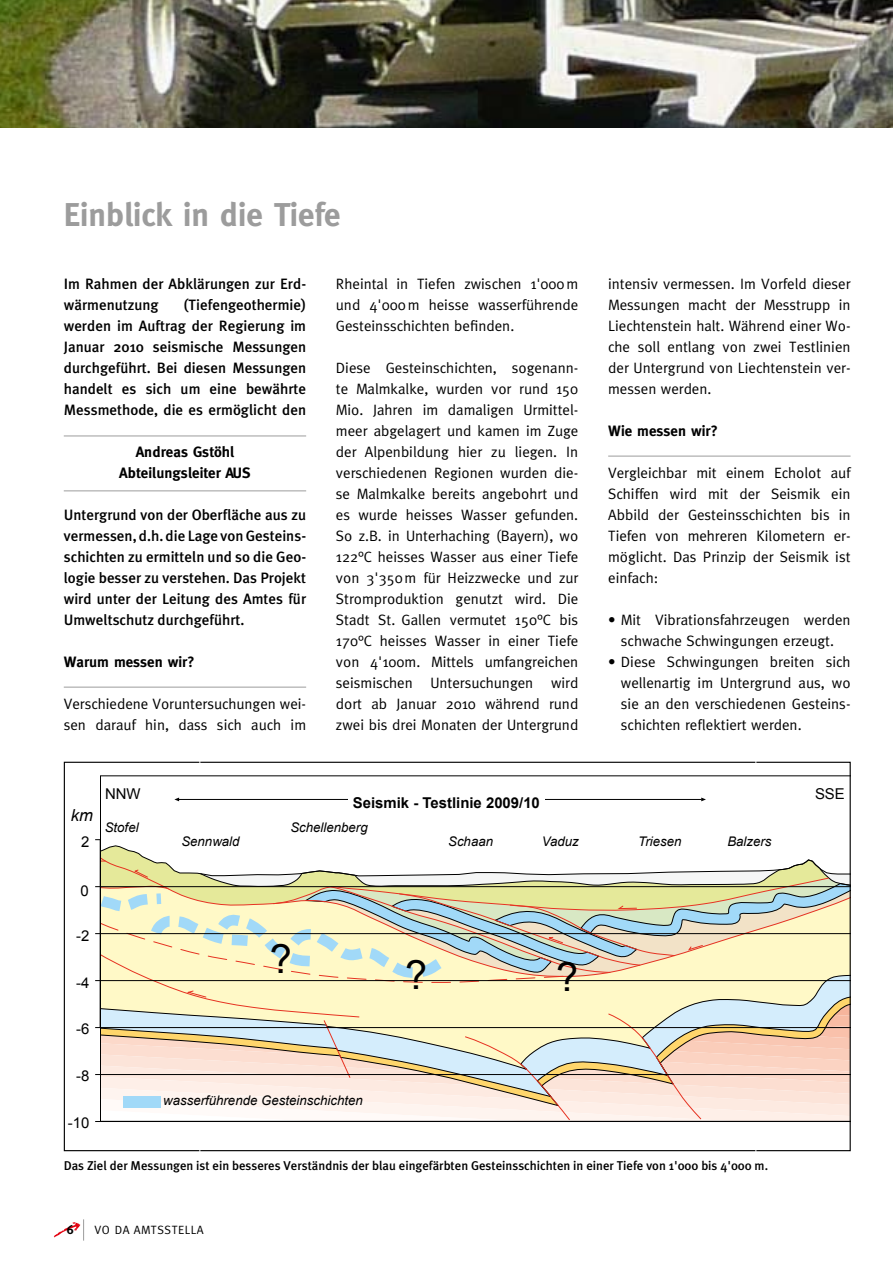
<style>
.page{position:relative;width:893px;height:1263px;background:#fff}
.page>*{position:absolute;margin:0;border:0;box-sizing:border-box;transform-origin:0 0}
.t1{font:39.75px "Arial";color:#000}
.t2{font:700 33px "Meta";color:#9c9c9c}
.t3{font:italic 16.5px "Arial";color:#000}
.t4{font:15px/21px "Meta";color:#000;text-align:justify}
.t5{font:500 15px/21px "Meta Plus";color:#000;text-align:justify}
.t6{font:700 15px/21px "Meta";letter-spacing:.005em;color:#000;text-align:center}
.t7{font:700 14.85px "Arial";color:#000}
.t8{font:14.85px "Arial";color:#000}
.t9{font:italic 13.2px "Arial";color:#000}
.t10{font:500 12.75px "Meta Plus";color:#000}
.t11{font:12.75px "Meta Plus Bold Caps";color:#000}
.t12{font:12px "Meta";letter-spacing:.04em;color:#000}
</style>
<div class="page">
<img style="left:53px;top:1222px;width:28px;height:15px">
<svg style="left:83px;top:1219px;width:1px;height:21px"></svg>
<hr style="left:64px;top:436px;width:242px;height:1px;background:#9c9c9c">
<hr style="left:64px;top:490px;width:242px;height:1px;background:#9c9c9c">
<hr style="left:64px;top:687px;width:242px;height:1px;background:#9c9c9c">
<hr style="left:608px;top:456px;width:243px;height:1px;background:#9c9c9c">
<img style="left:0;top:0;width:893px;height:128px">
<svg style="left:100px;top:775px;width:749px;height:347px"></svg>
<svg style="left:174px;top:797px;width:5px;height:4px"></svg>
<svg style="left:701px;top:797px;width:5px;height:4px"></svg>
<hr style="left:179px;top:799px;width:523px;height:1px;background:#000">
<div style="left:349px;top:793px;width:196px;height:16px;background:#fff"></div>
<div style="left:123px;top:1096px;width:38px;height:12px;background:#a1d9f8"></div>
<h2 class="t2" style="left:64px;top:195px;width:278px">Einblick in die Tiefe</h2>
<p class="t5" style="left:64px;top:273px;width:244px">Im Rahmen der Abklärungen zur Erd&shy;wärmenutzung</p>
<p class="t5" style="left:64px;top:294px;width:244px;text-indent:120px">(Tiefengeothermie) werden im Auftrag der Regierung im Januar 2010 seismische Messungen durchgeführt. Bei diesen Messungen handelt es sich um eine bewährte Messmethode, die es ermöglicht den</p>
<p class="t6" style="left:119px;top:441px;width:133px">Andreas Gstöhl<br>Abteilungsleiter AUS</p>
<p class="t5" style="left:64px;top:504px;width:244px">Untergrund von der Oberfläche aus zu vermessen, d.h. die Lage von Gesteins&shy;schichten zu ermitteln und so die Geo&shy;logie besser zu verstehen. Das Projekt wird unter der Leitung des Amtes für Umweltschutz durchgeführt.</p>
<p class="t6" style="left:64px;top:651px;width:132px">Warum messen wir?</p>
<p class="t4" style="left:64px;top:693px;width:244px">Verschiedene Voruntersuchungen wei&shy;sen darauf hin, dass sich auch im</p>
<p class="t4" style="left:336px;top:273px;width:244px">Rheintal in Tiefen zwischen 1'000m und 4'000m heisse wasserführende Gesteinsschichten befinden.</p>
<p class="t4" style="left:336px;top:357px;width:244px">Diese Gesteinschichten, sogenann&shy;te Malmkalke, wurden vor rund 150<br>Mio. Jahren im damaligen Urmittel&shy;meer abgelagert und kamen im Zuge der Alpenbildung hier zu liegen. In verschiedenen Regionen wurden die&shy;se Malmkalke bereits angebohrt und es wurde heisses Wasser gefunden.<br>So z.B. in Unterhaching (Bayern), wo 122°C heisses Wasser aus einer Tiefe von 3'350m für Heizzwecke und zur Stromproduktion genutzt wird. Die Stadt St. Gallen vermutet 150°C bis 170°C heisses Wasser in einer Tiefe von 4'100m. Mittels umfangreichen seismischen Untersuchungen wird dort ab Januar 2010 während rund zwei bis drei Monaten der Untergrund</p>
<p class="t4" style="left:608px;top:273px;width:244px">intensiv vermessen. Im Vorfeld dieser Messungen macht der Messtrupp in Liechtenstein halt. Während einer Wo&shy;che soll entlang von zwei Testlinien der Untergrund von Liechtenstein ver&shy;messen werden.</p>
<p class="t6" style="left:608px;top:420px;width:111px">Wie messen wir?</p>
<p class="t4" style="left:608px;top:462px;width:245px">Vergleichbar mit einem Echolot auf Schiffen wird mit der Seismik ein Abbild der Gesteinsschichten bis in Tiefen von mehreren Kilometern er&shy;möglicht. Das Prinzip der Seismik ist einfach:</p>
<p class="t4" style="left:608px;top:609px;width:244px;text-align:center">• Mit Vibrationsfahrzeugen werden schwache Schwingungen erzeugt.</p>
<p class="t4" style="left:621px;top:651px;width:231px;text-indent:-13px">• Diese Schwingungen breiten sich wellenartig im Untergrund aus, wo sie an den verschiedenen Gesteins&shy;schichten reflektiert werden.</p>
<p class="t3" style="left:71px;top:804px;width:24px">km</p>
<p class="t8" style="left:81px;top:832px;width:10px">2</p>
<p class="t8" style="left:105px;top:784px;width:37px">NNW</p>
<p class="t9" style="left:105px;top:819px;width:35px">Stofel</p>
<p class="t8" style="left:80px;top:881px;width:10px">0</p>
<p class="t8" style="left:76px;top:925px;width:15px">-2</p>
<p class="t8" style="left:76px;top:972px;width:15px">-4</p>
<p class="t8" style="left:76px;top:1019px;width:15px">-6</p>
<p class="t8" style="left:76px;top:1066px;width:15px">-8</p>
<p class="t8" style="left:68px;top:1113px;width:23px">-10</p>
<p class="t9" style="left:181px;top:832px;width:60px">Sennwald</p>
<p class="t7" style="left:353px;top:793px;width:189px">Seismik - Testlinie 2009/10</p>
<p class="t9" style="left:290px;top:819px;width:79px">Schellenberg</p>
<p class="t9" style="left:448px;top:832px;width:46px">Schaan</p>
<p class="t9" style="left:542px;top:832px;width:39px">Vaduz</p>
<p class="t9" style="left:638px;top:832px;width:45px">Triesen</p>
<p class="t9" style="left:727px;top:832px;width:46px">Balzers</p>
<h1 class="t1" style="left:270px;top:932px;width:24px">?</h1>
<h1 class="t1" style="left:405px;top:949px;width:24px">?</h1>
<h1 class="t1" style="left:556px;top:951px;width:24px">?</h1>
<p class="t9" style="left:163px;top:1092px;width:201px">wasserführende Gesteinschichten</p>
<p class="t10" style="left:64px;top:1158px;width:706px">Das Ziel der Messungen ist ein besseres Verständnis der blau eingefärbten Gesteinsschichten in einer Tiefe von 1'000 bis 4'000 m.</p>
<p class="t11" style="left:67px;top:1222px;width:8px">6</p>
<p class="t12" style="left:94px;top:1223px;width:111px">VO DA AMTSSTELLA</p>
<p class="t8" style="left:815px;top:784px;width:31px">SSE</p>
</div>
